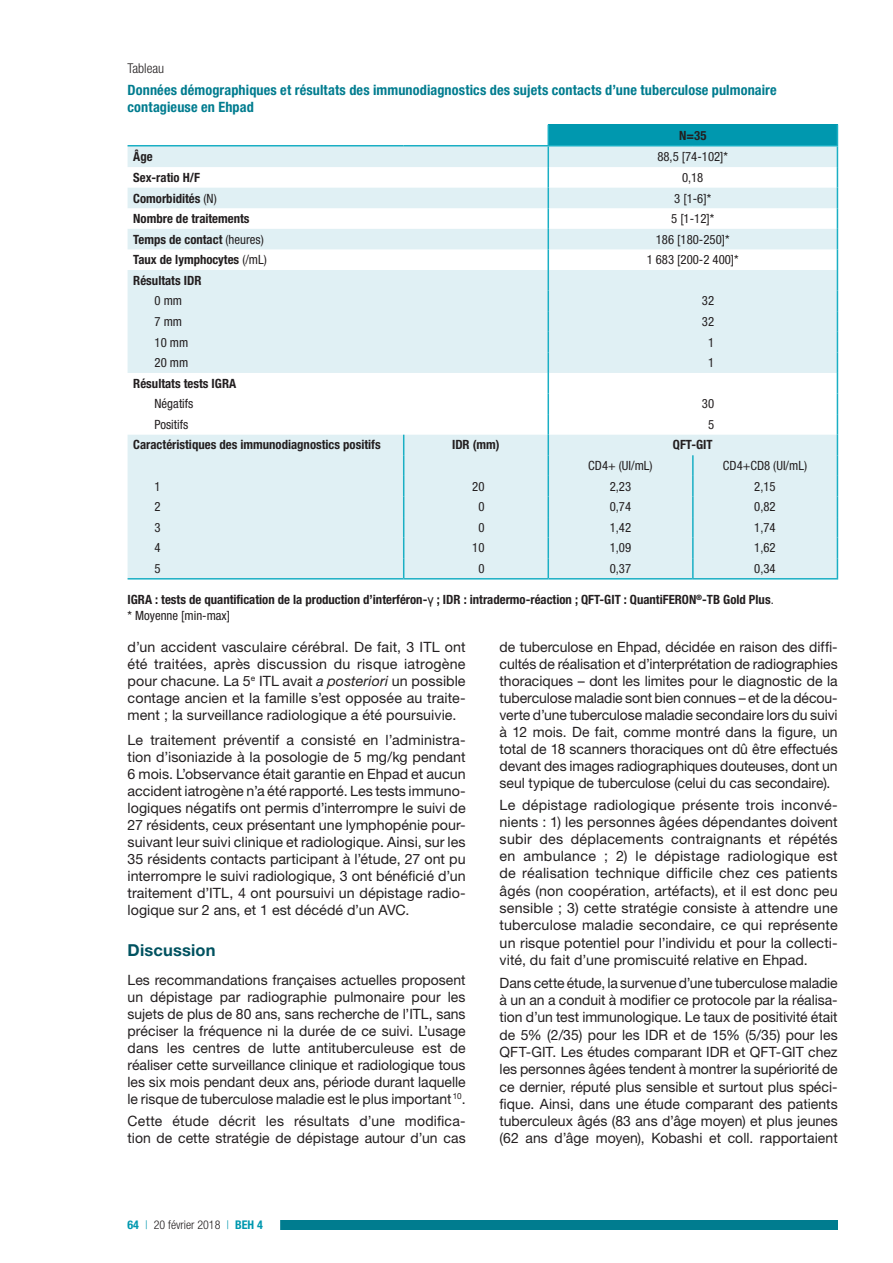
<style>
.page{position:relative;width:893px;height:1263px;background:#fff}
.page>*{position:absolute;margin:0;border:0;box-sizing:border-box;transform-origin:0 0}
.t1{font:700 16.5px "Helvetica Neue LT Std";letter-spacing:.01em;color:#005260}
.t2{font:14.25px/17px "Helvetica Neue LT Std";letter-spacing:.005em;color:#231f20;text-align:justify}
.t3{font:700 condensed 14.25px/17.1px "Helvetica Neue LT Std";letter-spacing:.01em;color:#007c8f}
.t4{font:300 condensed 13.5px "Helvetica Neue LT Std";color:#231f20}
.t5{font:700 condensed 12.75px/16.2px "Helvetica Neue LT Std";color:#231f20}
.t6{font:condensed 12.75px "Helvetica Neue LT Std";color:#231f20}
.t7{font:300 condensed 12px "Helvetica Neue LT Std";color:#231f20}
.s1{font-weight:400}
.s2{font-family:"Arial";font-weight:400;font-stretch:normal}
.s3{font-style:italic}
.s4{font-weight:700;color:#0098af}
.s5{color:#0098af}
</style>
<div class="page">
<div style="left:242px;top:1221px;width:596px;height:9px;background:#007c8f"></div>
<div style="left:110px;top:1219px;width:170px;height:12px;background:#fff"></div>
<div style="left:548px;top:125px;width:289px;height:21px;background:#0098af"></div>
<svg style="left:128px;top:146px;width:709px;height:432px;fill:#e0f0f4"></svg>
<hr style="left:547px;top:455px;width:2px;height:21px;background:#1aafc4">
<hr style="left:692px;top:455px;width:2px;height:21px;background:#1aafc4">
<hr style="left:547px;top:476px;width:2px;height:20px;background:#1aafc4">
<hr style="left:692px;top:476px;width:2px;height:20px;background:#1aafc4">
<hr style="left:547px;top:496px;width:2px;height:21px;background:#1aafc4">
<hr style="left:692px;top:496px;width:2px;height:21px;background:#1aafc4">
<hr style="left:547px;top:517px;width:2px;height:21px;background:#1aafc4">
<hr style="left:692px;top:517px;width:2px;height:21px;background:#1aafc4">
<hr style="left:547px;top:538px;width:2px;height:20px;background:#1aafc4">
<hr style="left:692px;top:538px;width:2px;height:20px;background:#1aafc4">
<hr style="left:128px;top:578px;width:276px;height:1px;background:#1aafc4">
<svg style="left:403px;top:435px;width:1px;height:143px"></svg>
<hr style="left:404px;top:578px;width:144px;height:1px;background:#1aafc4">
<hr style="left:547px;top:558px;width:2px;height:20px;background:#1aafc4">
<hr style="left:548px;top:578px;width:145px;height:1px;background:#1aafc4">
<hr style="left:692px;top:558px;width:2px;height:20px;background:#1aafc4">
<hr style="left:693px;top:578px;width:145px;height:1px;background:#1aafc4">
<hr style="left:547px;top:435px;width:2px;height:20px;background:#1aafc4">
<hr style="left:547px;top:414px;width:2px;height:21px;background:#1aafc4">
<hr style="left:547px;top:393px;width:2px;height:21px;background:#1aafc4">
<hr style="left:547px;top:352px;width:2px;height:21px;background:#1aafc4">
<hr style="left:547px;top:332px;width:2px;height:20px;background:#1aafc4">
<hr style="left:547px;top:311px;width:2px;height:21px;background:#1aafc4">
<hr style="left:547px;top:291px;width:2px;height:20px;background:#1aafc4">
<hr style="left:547px;top:249px;width:2px;height:21px;background:#1aafc4">
<hr style="left:547px;top:229px;width:2px;height:20px;background:#1aafc4">
<hr style="left:547px;top:208px;width:2px;height:21px;background:#1aafc4">
<hr style="left:547px;top:188px;width:2px;height:20px;background:#1aafc4">
<hr style="left:547px;top:167px;width:2px;height:21px;background:#1aafc4">
<hr style="left:547px;top:146px;width:2px;height:21px;background:#1aafc4">
<hr style="left:128px;top:145px;width:276px;height:1px;background:#1aafc4">
<hr style="left:404px;top:145px;width:144px;height:1px;background:#1aafc4">
<hr style="left:547px;top:125px;width:2px;height:20px;background:#1aafc4">
<hr style="left:548px;top:145px;width:145px;height:1px;background:#1aafc4">
<hr style="left:693px;top:145px;width:145px;height:1px;background:#1aafc4">
<hr style="left:547px;top:270px;width:2px;height:21px;background:#1aafc4">
<hr style="left:547px;top:373px;width:2px;height:20px;background:#1aafc4">
<svg style="left:837px;top:125px;width:1px;height:453px"></svg>
<p class="t4" style="left:128px;top:61px;width:38px">Tableau</p>
<p class="t3" style="left:128px;top:81px;width:651px">Données démographiques et résultats des immunodiagnostics des sujets contacts d’une tuberculose pulmonaire contagieuse en Ehpad</p>
<p class="t5" style="left:679px;top:127px;width:29px">N=35</p>
<p class="t5" style="left:133px;top:149px;width:21px">Âge</p>
<p class="t6" style="left:657px;top:149px;width:72px">88,5 [74-102]*</p>
<p class="t5" style="left:133px;top:169px;width:68px">Sex-ratio H/F</p>
<p class="t6" style="left:682px;top:170px;width:23px">0,18</p>
<p class="t5" style="left:133px;top:190px;width:85px">Comorbidités <span class="s1">(N)</span></p>
<p class="t6" style="left:674px;top:191px;width:39px">3 [1-6]*</p>
<p class="t5" style="left:133px;top:210px;width:118px">Nombre de traitements</p>
<p class="t6" style="left:671px;top:211px;width:45px">5 [1-12]*</p>
<p class="t5" style="left:133px;top:231px;width:132px">Temps de contact <span class="s1">(heures)</span></p>
<p class="t6" style="left:656px;top:232px;width:75px">186 [180-250]*</p>
<p class="t5" style="left:133px;top:251px;width:135px">Taux de lymphocytes <span class="s1">(/mL)</span></p>
<p class="t6" style="left:647px;top:252px;width:94px">1 683 [200-2 400]*</p>
<p class="t5" style="left:133px;top:272px;width:70px">Résultats IDR</p>
<p class="t6" style="left:155px;top:293px;width:29px">0 mm</p>
<p class="t6" style="left:702px;top:293px;width:14px">32</p>
<p class="t6" style="left:155px;top:314px;width:29px">7 mm</p>
<p class="t6" style="left:702px;top:314px;width:14px">32</p>
<p class="t6" style="left:155px;top:335px;width:35px">10 mm</p>
<p class="t6" style="left:708px;top:335px;width:8px">1</p>
<p class="t6" style="left:155px;top:355px;width:35px">20 mm</p>
<p class="t6" style="left:708px;top:355px;width:8px">1</p>
<p class="t5" style="left:133px;top:375px;width:104px">Résultats tests IGRA</p>
<p class="t6" style="left:155px;top:396px;width:40px">Négatifs</p>
<p class="t6" style="left:702px;top:396px;width:14px">30</p>
<p class="t6" style="left:155px;top:417px;width:35px">Positifs</p>
<p class="t6" style="left:708px;top:417px;width:8px">5</p>
<p class="t5" style="left:133px;top:437px;width:249px">Caractéristiques des immunodiagnostics positifs</p>
<p class="t5" style="left:452px;top:437px;width:49px">IDR (mm)</p>
<p class="t5" style="left:673px;top:437px;width:41px">QFT-GIT</p>
<p class="t6" style="left:588px;top:458px;width:66px">CD4+ (UI/mL)</p>
<p class="t6" style="left:723px;top:458px;width:86px">CD4+CD8 (UI/mL)</p>
<p class="t6" style="left:155px;top:479px;width:8px">1</p>
<p class="t6" style="left:472px;top:479px;width:14px">20</p>
<p class="t6" style="left:610px;top:479px;width:23px">2,23</p>
<p class="t6" style="left:754px;top:479px;width:23px">2,15</p>
<p class="t6" style="left:155px;top:499px;width:8px">2</p>
<p class="t6" style="left:478px;top:499px;width:8px">0</p>
<p class="t6" style="left:610px;top:499px;width:23px">0,74</p>
<p class="t6" style="left:754px;top:499px;width:23px">0,82</p>
<p class="t6" style="left:155px;top:520px;width:8px">3</p>
<p class="t6" style="left:478px;top:520px;width:8px">0</p>
<p class="t6" style="left:610px;top:520px;width:23px">1,42</p>
<p class="t6" style="left:754px;top:520px;width:23px">1,74</p>
<p class="t6" style="left:155px;top:540px;width:8px">4</p>
<p class="t6" style="left:472px;top:540px;width:14px">10</p>
<p class="t6" style="left:610px;top:540px;width:23px">1,09</p>
<p class="t6" style="left:754px;top:540px;width:23px">1,62</p>
<p class="t6" style="left:155px;top:561px;width:8px">5</p>
<p class="t6" style="left:478px;top:561px;width:8px">0</p>
<p class="t6" style="left:610px;top:561px;width:23px">0,37</p>
<p class="t6" style="left:754px;top:561px;width:23px">0,34</p>
<p class="t5" style="left:128px;top:591px;width:648px">IGRA : tests de quantification de la production d’interféron-<span class="s2">γ</span> ; IDR : intradermo-réaction ; QFT-GIT : QuantiFERON<sup>®</sup>-TB Gold Plus<span class="s1">. * Moyenne [min-max]</span></p>
<p class="t2" style="left:128px;top:638px;width:340px">d’un accident vasculaire cérébral. De fait, 3 ITL ont été traitées, après discussion du risque iatrogène pour chacune. La 5<sup>e</sup> ITL avait <span class="s3">a posteriori</span> un possible contage ancien et la famille s’est opposée au traite&shy;ment ; la surveillance radiologique a été poursuivie.</p>
<p class="t2" style="left:128px;top:731px;width:340px">Le traitement préventif a consisté en l’administra&shy;tion d’isoniazide à la posologie de 5 mg/kg pendant 6 mois. L’observance était garantie en Ehpad et aucun accident iatrogène n’a été rapporté. Les tests immuno&shy;logiques négatifs ont permis d’interrompre le suivi de 27 résidents, ceux présentant une lymphopénie pour&shy;suivant leur suivi clinique et radiologique. Ainsi, sur les 35 résidents contacts participant à l’étude, 27 ont pu interrompre le suivi radiologique, 3 ont bénéficié d’un traitement d’ITL, 4 ont poursuivi un dépistage radio&shy;logique sur 2 ans, et 1 est décédé d’un AVC.</p>
<p class="t1" style="left:128px;top:940px;width:90px">Discussion</p>
<p class="t2" style="left:128px;top:971px;width:340px">Les recommandations françaises actuelles proposent un dépistage par radiographie pulmonaire pour les sujets de plus de 80 ans, sans recherche de l’ITL, sans préciser la fréquence ni la durée de ce suivi. L’usage dans les centres de lutte antituberculeuse est de réaliser cette surveillance clinique et radiologique tous les six mois pendant deux ans, période durant laquelle le risque de tuberculose maladie est le plus important <sup>10</sup>.</p>
<p class="t2" style="left:128px;top:1112px;width:340px">Cette étude décrit les résultats d’une modifica&shy;tion de cette stratégie de dépistage autour d’un cas</p>
<p class="t7" style="left:128px;top:1218px;width:137px"><span class="s4">64</span> <span class="s5">|</span> 20 février 2018 <span class="s5">|</span> <span class="s4">BEH 4</span></p>
<p class="t2" style="left:500px;top:638px;width:340px">de tuberculose en Ehpad, décidée en raison des diffi&shy;cultés de réalisation et d’interprétation de radiographies thoraciques – dont les limites pour le diagnostic de la tuberculose maladie sont bien connues – et de la décou&shy;verte d’une tuberculose maladie secondaire lors du suivi à 12 mois. De fait, comme montré dans la figure, un total de 18 scanners thoraciques ont dû être effectués devant des images radiographiques douteuses, dont un seul typique de tuberculose (celui du cas secondaire).</p>
<p class="t2" style="left:500px;top:796px;width:340px">Le dépistage radiologique présente trois inconvé&shy;nients : 1) les personnes âgées dépendantes doivent subir des déplacements contraignants et répétés en ambulance ; 2) le dépistage radiologique est de réalisation technique difficile chez ces patients âgés (non coopération, artéfacts), et il est donc peu sensible ; 3) cette stratégie consiste à attendre une tuberculose maladie secondaire, ce qui représente un risque potentiel pour l’individu et pour la collecti&shy;vité, du fait d’une promiscuité relative en Ehpad.</p>
<p class="t2" style="left:500px;top:974px;width:340px">Dans cette étude, la survenue d’une tuberculose maladie à un an a conduit à modifier ce protocole par la réalisa&shy;tion d’un test immunologique. Le taux de positivité était de 5% (2/35) pour les IDR et de 15% (5/35) pour les QFT-GIT. Les études comparant IDR et QFT-GIT chez les personnes âgées tendent à montrer la supériorité de ce dernier, réputé plus sensible et surtout plus spéci&shy;fique. Ainsi, dans une étude comparant des patients tuberculeux âgés (83 ans d’âge moyen) et plus jeunes (62 ans d’âge moyen), Kobashi et coll. rapportaient</p>
</div>
